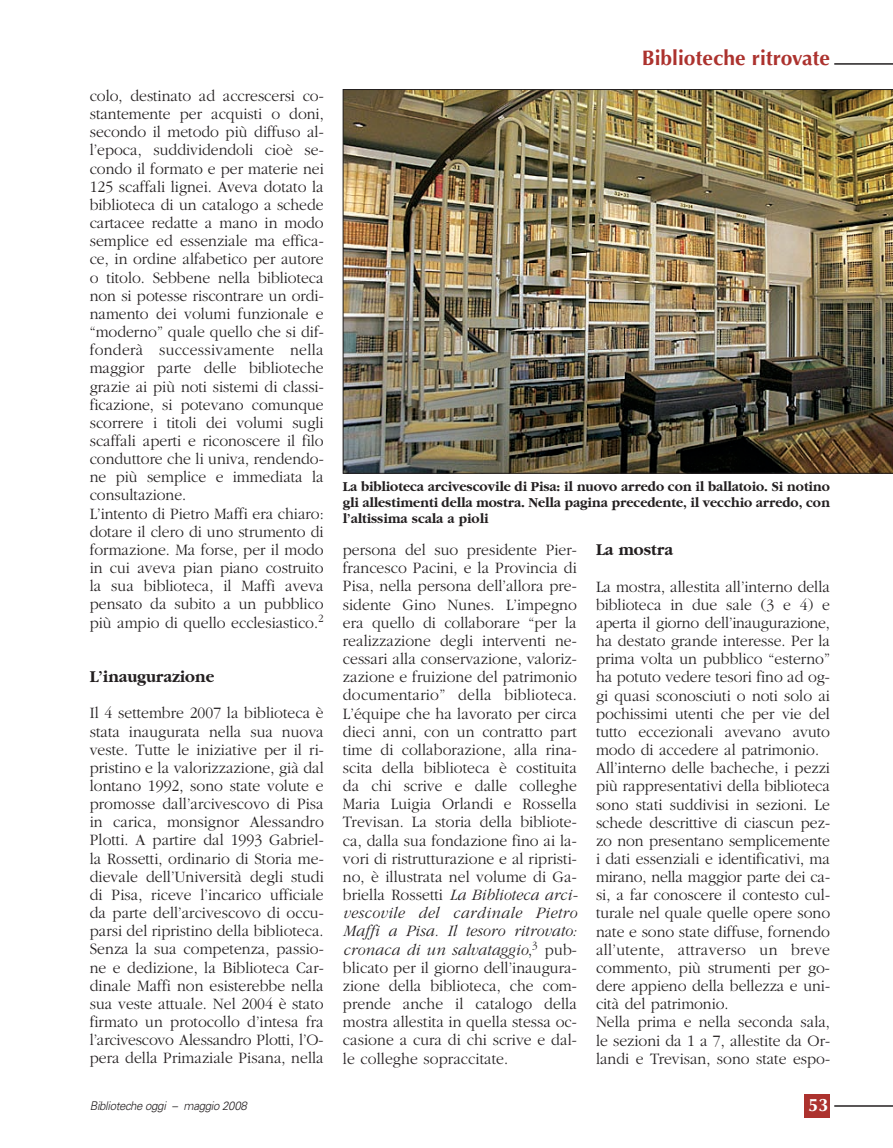
<style>
.page{position:relative;width:893px;height:1148px;background:#fff}
.page>*{position:absolute;margin:0;border:0;box-sizing:border-box;transform-origin:0 0}
.t1{font:700 21px "Optima";color:#ac322e}
.t2{font:700 18px "Optima";color:#fff}
.t3{font:700 17.25px "Garamond";color:#231f20;scale:.95 1}
.t4{font:300 16.5px/18.1px "Garamond";color:#231f20;scale:.95 1}
.t5{font:700 14.25px/15.8px "Garamond";color:#231f20;text-align:justify;scale:.95 1}
.t6{font:italic 300 12px "Univers";letter-spacing:-.03em;color:#231f20;scale:.95 1}
.s1{font-style:italic}
</style>
<div class="page">
<div style="left:804px;top:1094px;width:26px;height:23px;background:#ac322e"></div>
<hr style="left:834px;top:1105px;width:58px;height:1px;background:#231f20">
<hr style="left:834px;top:63px;width:58px;height:2px;background:#231f20">
<img style="left:343px;top:89px;width:549px;height:384px">
<p class="t4" style="left:90px;top:88px;width:248px">colo, destinato ad accrescersi co&shy;stantemente per acquisti o doni, secondo il metodo più diffuso al&shy;l’epoca, suddividendoli cioè se&shy;condo il formato e per materie nei 125 scaffali lignei. Aveva dotato la biblioteca di un catalogo a schede cartacee redatte a mano in modo semplice ed essenziale ma effica&shy;ce, in ordine alfabetico per autore o titolo. Sebbene nella biblioteca non si potesse riscontrare un ordi&shy;namento dei volumi funzionale e “moderno” quale quello che si dif&shy;fonderà successivamente nella maggior parte delle biblioteche grazie ai più noti sistemi di classi&shy;ficazione, si potevano comunque scorrere i titoli dei volumi sugli scaffali aperti e riconoscere il filo conduttore che li univa, rendendo&shy;ne più semplice e immediata la consultazione.<br>L’intento di Pietro Maffi era chiaro: dotare il clero di uno strumento di formazione. Ma forse, per il modo in cui aveva pian piano costruito la sua biblioteca, il Maffi aveva pensato da subito a un pubblico più ampio di quello ecclesiastico.<sup>2</sup></p>
<p class="t3" style="left:90px;top:670px;width:133px">L’inaugurazione</p>
<p class="t4" style="left:90px;top:705px;width:248px;text-align:justify">Il 4 settembre 2007 la biblioteca è stata inaugurata nella sua nuova veste. Tutte le iniziative per il ri&shy;pristino e la valorizzazione, già dal lontano 1992, sono state volute e promosse dall’arcivescovo di Pisa in carica, monsignor Alessandro Plotti. A partire dal 1993 Gabriel&shy;la Rossetti, ordinario di Storia me&shy;dievale dell’Università degli studi di Pisa, riceve l’incarico ufficiale da parte dell’arcivescovo di occu&shy;parsi del ripristino della biblioteca.<br>Senza la sua competenza, passio&shy;ne e dedizione, la Biblioteca Car&shy;dinale Maffi non esisterebbe nella sua veste attuale. Nel 2004 è stato firmato un protocollo d’intesa fra l’arcivescovo Alessandro Plotti, l’O&shy;pera della Primaziale Pisana, nella</p>
<p class="t6" style="left:90px;top:1100px;width:167px">Biblioteche oggi – maggio 2008</p>
<p class="t1" style="left:642px;top:49px;width:190px">Biblioteche ritrovate</p>
<p class="t5" style="left:343px;top:480px;width:514px">La biblioteca arcivescovile di Pisa: il nuovo arredo con il ballatoio. Si notino gli allestimenti della mostra. Nella pagina precedente, il vecchio arredo, con l’altissima scala a pioli</p>
<p class="t4" style="left:343px;top:542px;width:249px;text-align:justify">persona del suo presidente Pier&shy;francesco Pacini, e la Provincia di Pisa, nella persona dell’allora pre&shy;sidente Gino Nunes. L’impegno era quello di collaborare “per la realizzazione degli interventi ne&shy;cessari alla conservazione, valoriz&shy;zazione e fruizione del patrimonio documentario” della biblioteca.<br>L’équipe che ha lavorato per circa dieci anni, con un contratto part time di collaborazione, alla rina&shy;scita della biblioteca è costituita da chi scrive e dalle colleghe Maria Luigia Orlandi e Rossella Trevisan. La storia della bibliote&shy;ca, dalla sua fondazione fino ai la&shy;vori di ristrutturazione e al ripristi&shy;no, è illustrata nel volume di Ga&shy;briella Rossetti <span class="s1">La Biblioteca arci&shy;vescovile del cardinale Pietro Maffi a Pisa. Il tesoro ritrovato: cronaca di un salvataggio</span>,<sup>3</sup> pub&shy;blicato per il giorno dell’inaugura&shy;zione della biblioteca, che com&shy;prende anche il catalogo della mostra allestita in quella stessa oc&shy;casione a cura di chi scrive e dal&shy;le colleghe sopraccitate.</p>
<p class="t3" style="left:596px;top:543px;width:82px">La mostra</p>
<p class="t4" style="left:596px;top:578px;width:248px">La mostra, allestita all’interno della biblioteca in due sale (3 e 4) e aperta il giorno dell’inaugurazione, ha destato grande interesse. Per la prima volta un pubblico “esterno” ha potuto vedere tesori fino ad og&shy;gi quasi sconosciuti o noti solo ai pochissimi utenti che per vie del tutto eccezionali avevano avuto modo di accedere al patrimonio.<br>All’interno delle bacheche, i pezzi più rappresentativi della biblioteca sono stati suddivisi in sezioni. Le schede descrittive di ciascun pez&shy;zo non presentano semplicemente i dati essenziali e identificativi, ma mirano, nella maggior parte dei ca&shy;si, a far conoscere il contesto cul&shy;turale nel quale quelle opere sono nate e sono state diffuse, fornendo all’utente, attraverso un breve commento, più strumenti per go&shy;dere appieno della bellezza e uni&shy;cità del patrimonio.<br>Nella prima e nella seconda sala, le sezioni da 1 a 7, allestite da Or&shy;landi e Trevisan, sono state espo-</p>
<p class="t2" style="left:808px;top:1097px;width:22px">53</p>
</div>
